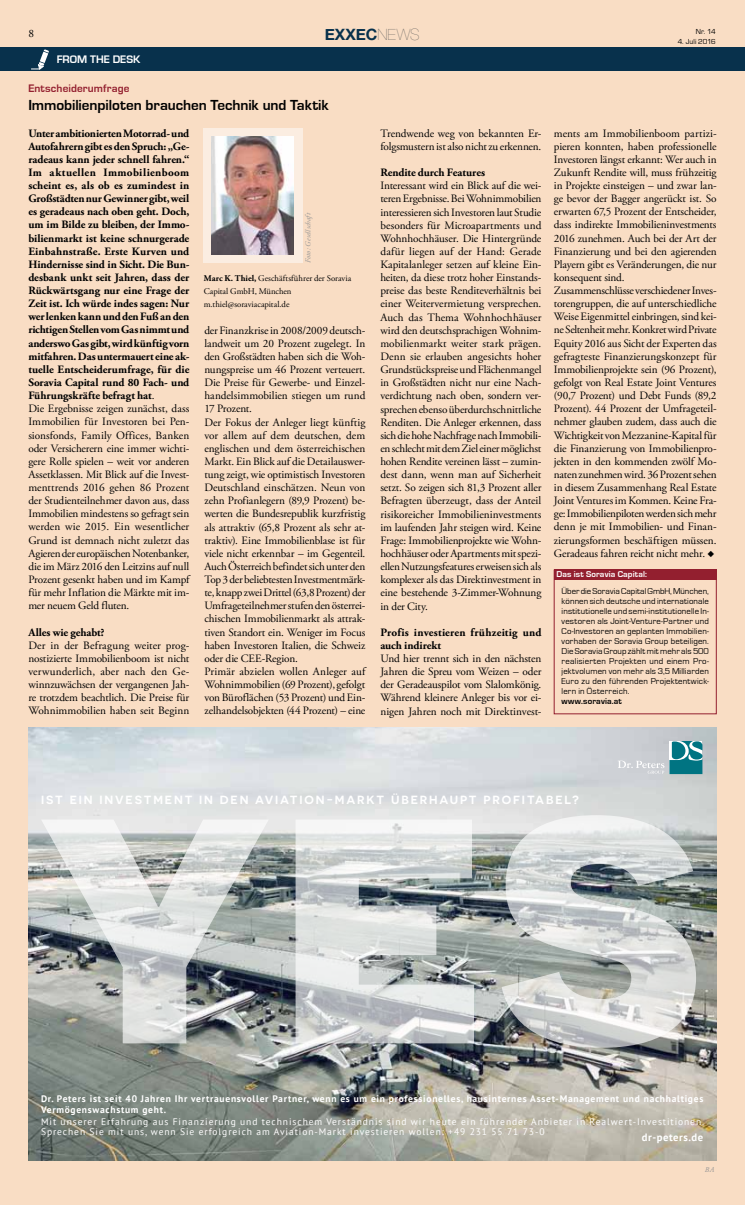
<style>
.page{position:relative;width:745px;height:1205px;background:#fff}
.page>*{position:absolute;margin:0;border:0;box-sizing:border-box;transform-origin:0 0}
.t1{font:700 15.62px "Helvetica Neue";color:#08314c}
.t2{font:700 15px "Eurostile";letter-spacing:-.005em;color:#000}
.t3{font:600 11.88px "Novecentosanswide";letter-spacing:.16em;color:#fff}
.t4{font:11.25px/13.1px "Adobe Garamond Pro";letter-spacing:-.01em;color:#000;text-align:justify}
.t5{font:700 11.25px/13.1px "Adobe Garamond Pro";letter-spacing:-.005em;color:#000}
.t6{font:700 11.25px "Eurostile";letter-spacing:.01em;color:#931f2f}
.t7{font:700 11.25px "Eurostile";color:#fff}
.t8{font:700 10.62px "PT Sans";letter-spacing:.05em;color:#fff}
.t9{font:9.5px/10.4px "PT Sans";letter-spacing:.095em;color:#fff}
.t10{font:700 9.5px/11.5px "PT Sans";letter-spacing:.075em;color:#fff}
.t11{font:8.75px/10px "Eurostile";letter-spacing:.02em;color:#000;text-align:justify}
.t12{font:8.75px/13.1px "Adobe Garamond Pro";color:#000}
.t13{font:700 8.75px "Eurostile";letter-spacing:.02em;color:#fff}
.t14{font:700 8.75px "Eurostile";letter-spacing:.025em;color:#000}
.t15{font:italic 7.5px "Adobe Garamond Pro";letter-spacing:.015em;color:#949494}
.t16{font:7.5px "Eurostile";letter-spacing:-.025em;color:#000}
.s1{font-weight:200;color:#575756}
.s2{font-weight:400}
.s3{font-weight:700}
</style>
<div class="page">
<div style="left:0;top:0;width:744px;height:1205px;background:#f9ddc4"></div>
<div style="left:0;top:48px;width:744px;height:23px;background:#08314c"></div>
<svg style="left:31px;top:49px;width:18px;height:21px"></svg>
<svg style="left:203px;top:128px;width:100px;height:135px;background:#f5e8dd"></svg>
<img style="left:211px;top:137px;width:82px;height:117px">
<div style="left:553px;top:570px;width:163px;height:144px;border:1px solid #931f2f"></div>
<div style="left:553px;top:569px;width:163px;height:11px;background:#931f2f"></div>
<img style="left:28px;top:727px;width:688px;height:433px">
<svg style="left:617px;top:741px;width:85px;height:33px;background:#92b7be"></svg>
<svg style="left:41px;top:815px;width:654px;height:233px;background:#babfbe"></svg>
<h1 class="t1" style="left:324px;top:25px;width:96px">EXXEC<span class="s1">NEWS</span></h1>
<p class="t4" style="left:28px;top:27px;width:7px">8</p>
<p class="t16" style="left:695px;top:27px;width:21px">Nr. 14</p>
<p class="t16" style="left:677px;top:37px;width:40px">4. Juli 2016</p>
<p class="t7" style="left:57px;top:53px;width:72px">From the Desk</p>
<p class="t6" style="left:28px;top:82px;width:103px">Entscheiderumfrage</p>
<h2 class="t2" style="left:28px;top:97px;width:302px">Immobilienpiloten brauchen Technik und Taktik</h2>
<p class="t5" style="left:28px;top:127px;width:162px">Unter ambitionierten Motorrad- und Autofahrern gibt es den Spruch: „Ge&shy;radeaus kann jeder schnell fahren.“ Im aktuellen Immobilienboom scheint es, als ob es zumindest in Großstädten nur Gewinner gibt, weil es geradeaus nach oben geht. Doch, um im Bilde zu bleiben, der Immo&shy;bilienmarkt ist keine schnurgerade Einbahnstraße. Erste Kurven und Hindernisse sind in Sicht. Die Bun&shy;desbank unkt seit Jahren, dass der Rückwärtsgang nur eine Frage der Zeit ist. Ich würde indes sagen: Nur wer lenken kann und den Fuß an den richtigen Stellen vom Gas nimmt und anderswo Gas gibt, wird künftig vorn mitfahren. Das untermauert eine ak&shy;tuelle Entscheiderumfrage, für die Soravia Capital rund 80 Fach- und Führungskräfte befragt hat<span class="s2">.<br>Die Ergebnisse zeigen zunächst, dass Immobilien für Investoren bei Pen&shy;sionsfonds, Family Offices, Banken oder Versicherern eine immer wichti&shy;gere Rolle spielen – weit vor anderen Assetklassen. Mit Blick auf die Invest&shy;menttrends 2016 gehen 86 Prozent der Studienteilnehmer davon aus, dass Immobilien mindestens so gefragt sein werden wie 2015. Ein wesentlicher Grund ist demnach nicht zuletzt das Agieren der europäischen Notenbanker, die im März 2016 den Leitzins auf null Prozent gesenkt haben und im Kampf für mehr Inflation die Märkte mit im&shy;mer neuem Geld fluten.</span></p>
<p class="t5" style="left:28px;top:625px;width:78px">Alles wie gehabt?</p>
<p class="t4" style="left:28px;top:639px;width:162px">Der in der Befragung weiter prog&shy;nostizierte Immobilienboom ist nicht verwunderlich, aber nach den Ge&shy;winnzuwächsen der vergangenen Jah&shy;re trotzdem beachtlich. Die Preise für Wohnimmobilien haben seit Beginn</p>
<p class="t15" style="left:303px;top:263px;width:52px;rotate:-90deg">Foto: Gesellschaft</p>
<p class="t12" style="left:203px;top:272px;width:149px"><span class="s3">Marc K. Thiel,</span> Geschäftsführer der Soravia<br>Capital GmbH, München m.thiel@soraviacapital.de</p>
<p class="t4" style="left:204px;top:324px;width:162px;text-align:left">der Finanzkrise in 2008/2009 deutsch&shy;landweit um 20 Prozent zugelegt. In den Großstädten haben sich die Woh&shy;nungspreise um 46 Prozent verteuert.<br>Die Preise für Gewerbe- und Einzel&shy;handelsimmobilien stiegen um rund 17 Prozent.<br>Der Fokus der Anleger liegt künftig vor allem auf dem deutschen, dem englischen und dem österreichischen Markt. Ein Blick auf die Detailauswer&shy;tung zeigt, wie optimistisch Investoren Deutschland einschätzen. Neun von zehn Profianlegern (89,9 Prozent) be&shy;werten die Bundesrepublik kurzfristig als attraktiv (65,8 Prozent als sehr at&shy;traktiv). Eine Immobilienblase ist für viele nicht erkennbar – im Gegenteil.<br>Auch Österreich befindet sich unter den Top 3 der beliebtesten Investmentmärk&shy;te, knapp zwei Drittel (63,8 Prozent) der Umfrageteilnehmer stufen den österrei&shy;chischen Immobilienmarkt als attrak&shy;tiven Standort ein. Weniger im Focus haben Investoren Italien, die Schweiz oder die CEE-Region.<br>Primär abzielen wollen Anleger auf Wohnimmobilien (69 Prozent), gefolgt von Büroflächen (53 Prozent) und Ein&shy;zelhandelsobjekten (44 Prozent) – eine</p>
<p class="t4" style="left:380px;top:127px;width:162px">Trendwende weg von bekannten Er&shy;folgsmustern ist also nicht zu erkennen.</p>
<p class="t5" style="left:380px;top:166px;width:106px">Rendite durch Features</p>
<p class="t4" style="left:380px;top:180px;width:162px">Interessant wird ein Blick auf die wei&shy;teren Ergebnisse. Bei Wohnimmobilien interessieren sich Investoren laut Studie besonders für Microapartments und Wohnhochhäuser. Die Hintergründe dafür liegen auf der Hand: Gerade Kapitalanleger setzen auf kleine Ein&shy;heiten, da diese trotz hoher Einstands&shy;preise das beste Renditeverhältnis bei einer Weitervermietung versprechen.<br>Auch das Thema Wohnhochhäuser wird den deutschsprachigen Wohnim&shy;mobilienmarkt weiter stark prägen.<br>Denn sie erlauben angesichts hoher Grundstückspreise und Flächenmangel in Großstädten nicht nur eine Nach&shy;verdichtung nach oben, sondern ver&shy;sprechen ebenso überdurchschnittliche Renditen. Die Anleger erkennen, dass sich die hohe Nachfrage nach Immobili&shy;en schlecht mit dem Ziel einer möglichst hohen Rendite vereinen lässt – zumin&shy;dest dann, wenn man auf Sicherheit setzt. So zeigen sich 81,3 Prozent aller Befragten überzeugt, dass der Anteil risikoreicher Immobilieninvestments im laufenden Jahr steigen wird. Keine Frage: Immobilienprojekte wie Wohn&shy;hochhäuser oder Apartments mit spezi&shy;ellen Nutzungsfeatures erweisen sich als komplexer als das Direktinvestment in eine bestehende 3-Zimmer-Wohnung in der City.</p>
<p class="t5" style="left:380px;top:626px;width:162px">Profis investieren frühzeitig und auch indirekt</p>
<p class="t4" style="left:380px;top:652px;width:162px">Und hier trennt sich in den nächsten Jahren die Spreu vom Weizen – oder der Geradeauspilot vom Slalomkönig.<br>Während kleinere Anleger bis vor ei&shy;nigen Jahren noch mit Direktinvest-</p>
<p class="t4" style="left:553px;top:127px;width:164px;text-align:left">ments am Immobilienboom partizi&shy;pieren konnten, haben professionelle Investoren längst erkannt: Wer auch in Zukunft Rendite will, muss frühzeitig in Projekte einsteigen – und zwar lan&shy;ge bevor der Bagger angerückt ist. So erwarten 67,5 Prozent der Entscheider, dass indirekte Immobilieninvestments 2016 zunehmen. Auch bei der Art der Finanzierung und bei den agierenden Playern gibt es Veränderungen, die nur konsequent sind.<br>Zusammenschlüsse verschiedener Inves&shy;torengruppen, die auf unterschiedliche Weise Eigenmittel einbringen, sind kei&shy;ne Seltenheit mehr. Konkret wird Private Equity 2016 aus Sicht der Experten das gefragteste Finanzierungskonzept für Immobilienprojekte sein (96 Prozent), gefolgt von Real Estate Joint Ventures (90,7 Prozent) und Debt Funds (89,2<br>Prozent). 44 Prozent der Umfrageteil&shy;nehmer glauben zudem, dass auch die Wichtigkeit von Mezzanine-Kapital für die Finanzierung von Immobilienpro&shy;jekten in den kommenden zwölf Mo&shy;naten zunehmen wird. 36 Prozent sehen in diesem Zusammenhang Real Estate Joint Ventures im Kommen. Keine Fra&shy;ge: Immobilienpiloten werden sich mehr denn je mit Immobilien- und Finan&shy;zierungsformen beschäftigen müssen.<br>Geradeaus fahren reicht nicht mehr. ◆</p>
<p class="t13" style="left:556px;top:569px;width:92px">Das ist Soravia Capital:</p>
<p class="t11" style="left:561px;top:586px;width:149px">Über die Soravia Capital GmbH, München, können sich deutsche und internationale institutionelle und semi-institutionelle In&shy;vestoren als Joint-Venture-Partner und Co-Investoren an geplanten Immobilien&shy;vorhaben der Soravia Group beteiligen.<br>Die Soravia Group zählt mit mehr als 500 realisierten Projekten und einem Pro&shy;jektvolumen von mehr als 3,5 Milliarden Euro zu den führenden Projektentwick&shy;lern in Österreich.</p>
<p class="t14" style="left:561px;top:696px;width:62px">www.soravia.at</p>
<p class="t3" style="left:41px;top:793px;width:539px">IST EIN INVESTMENT IN DEN AVIATION-MARKT ÜBERHAUPT PROFITABEL?</p>
<p class="t10" style="left:41px;top:1092px;width:663px">Dr. Peters ist seit 40 Jahren Ihr vertrauensvoller Partner, wenn es um ein professionelles, hausinternes Asset-Management und nachhaltiges<br>Vermögenswachstum geht.</p>
<p class="t9" style="left:41px;top:1116px;width:664px">Mit unserer Erfahrung aus Finanzierung und technischem Verständnis sind wir heute ein führender Anbieter in Realwert-Investitionen.<br>Sprechen Sie mit uns, wenn Sie erfolgreich am Aviation-Markt investieren wollen: +49 231 55 71 73-0</p>
<p class="t8" style="left:641px;top:1130px;width:63px">dr-peters.de</p>
<p class="t15" style="left:704px;top:1165px;width:11px">BA</p>
</div>
